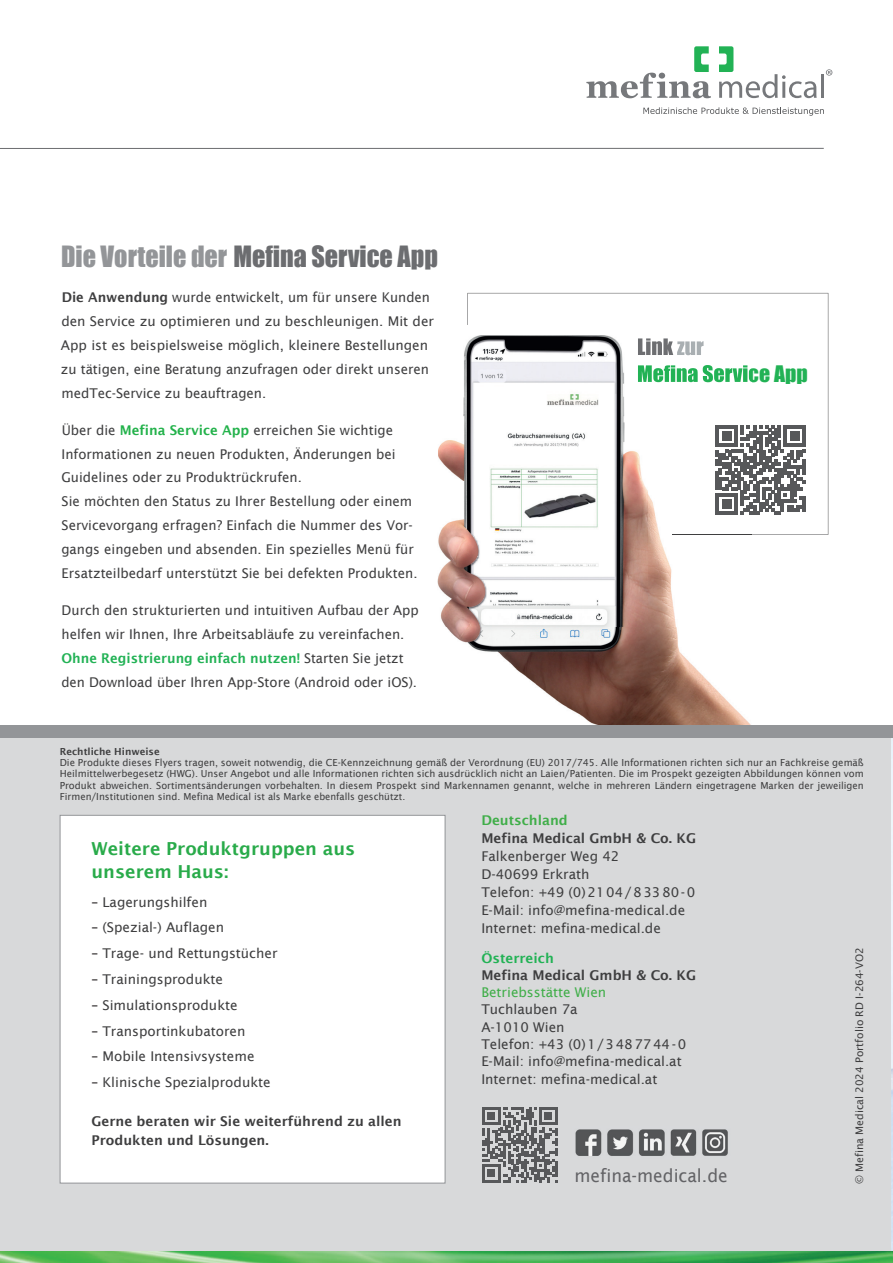
<style>
.page{position:relative;width:893px;height:1263px;background:#fff}
.page>*{position:absolute;margin:0;border:0;box-sizing:border-box;transform-origin:0 0}
.t1{font:26.85px "Impact";color:#6c6d70}
.t2{font:600 18px/22.5px "Lucida Sans";color:#29ab4a}
.t3{font:18px "Lucida Sans";color:#636366;scale:.96 1}
.t4{font:13.5px/23.9px "Lucida Sans";color:#3e3e3f}
.t5{font:600 13.5px/19.5px "Lucida Sans";color:#3e3e3f}
.t6{font:13.5px "Lucida Sans";color:#40ae49}
.t7{font:600 13.5px "Lucida Sans";color:#40ae49}
.t8{font:600 13.5px "Lucida Sans";color:#22b255}
.t9{font:10.5px "Lucida Sans";color:#3e3e3f}
.t10{font:9.75px/11.2px "Lucida Sans";color:#3e3e3f;text-align:justify}
.t11{font:600 9.75px "Lucida Sans";color:#3e3e3f}
.s1{color:#939598}
.s2{font-weight:600}
.s3{font-weight:600;color:#23b24b}
.s4{font-weight:600;color:#22b255}
.s5{color:#231f20}
</style>
<div class="page">
<div style="left:0;top:727px;width:893px;height:536px;background:#d8d9da"></div>
<img style="left:891px;top:737px;width:2px;height:514px">
<svg style="left:891px;top:1251px;width:2px;height:12px"></svg>
<img style="left:0;top:1251px;width:891px;height:12px">
<div style="left:60px;top:815px;width:385px;height:368px;background:#fff"></div>
<div style="left:60px;top:815px;width:385px;height:368px;border:1px solid #939598"></div>
<svg style="left:643px;top:107px;width:181px;height:9px"></svg>
<hr style="left:821px;top:74px;width:3px;height:24px;background:#76787b">
<svg style="left:826px;top:69px;width:6px;height:7px"></svg>
<svg style="left:719px;top:46px;width:98px;height:52px"></svg>
<svg style="left:586px;top:46px;width:125px;height:52px"></svg>
<hr style="left:0;top:148px;width:824px;height:1px;background:#6c6d70">
<svg style="left:482px;top:1107px;width:75px;height:75px"></svg>
<img style="left:575px;top:1129px;width:153px;height:27px">
<svg style="left:467px;top:293px;width:361px;height:242px"></svg>
<img style="left:438px;top:335px;width:313px;height:390px">
<img style="left:673px;top:534px;width:78px;height:1px">
<img style="left:638px;top:338px;width:35px;height:17px">
<img style="left:677px;top:341px;width:27px;height:14px">
<img style="left:638px;top:365px;width:113px;height:19px">
<svg style="left:716px;top:425px;width:89px;height:90px"></svg>
<hr style="left:802px;top:496px;width:3px;height:16px;background:#57585a">
<div style="left:0;top:725px;width:893px;height:12px;background:#939598"></div>
<h1 class="t1" style="left:61px;top:235px;width:378px"><span class="s1">Die Vorteile der</span> Mefina Service App</h1>
<p class="t4" style="left:61px;top:285px;width:375px"><span class="s2">Die Anwendung</span> wurde entwickelt, um für unsere Kunden den Service zu optimieren und zu beschleunigen. Mit der App ist es beispielsweise möglich, kleinere Bestellungen zu tätigen, eine Beratung anzufragen oder direkt unseren medTec-Service zu beauftragen.</p>
<p class="t4" style="left:61px;top:418px;width:358px">Über die <span class="s3">Mefina Service App</span> erreichen Sie wichtige Informationen zu neuen Produkten, Änderungen bei Guidelines oder zu Produktrückrufen.<br>Sie möchten den Status zu Ihrer Bestellung oder einem Servicevorgang erfragen? Einfach die Nummer des Vor&shy;gangs eingeben und absenden. Ein spezielles Menü für Ersatzteilbedarf unterstützt Sie bei defekten Produkten.</p>
<p class="t4" style="left:61px;top:598px;width:359px">Durch den strukturierten und intuitiven Aufbau der App helfen wir Ihnen, Ihre Arbeitsabläufe zu vereinfachen.<br><span class="s4">Ohne Registrierung einfach nutzen!</span> Starten Sie jetzt den Download über Ihren App-Store (Android oder iOS).</p>
<p class="t11" style="left:60px;top:746px;width:102px">Rechtliche Hinweise</p>
<p class="t10" style="left:60px;top:757px;width:806px">Die Produkte dieses Flyers tragen, soweit notwendig, die CE-Kennzeichnung gemäß der Verordnung (EU) 2017/745. Alle Informationen richten sich nur an Fachkreise gemäß Heilmittelwerbegesetz (HWG). Unser Angebot und alle Informationen richten sich ausdrücklich nicht an Laien/Patienten. Die im Prospekt gezeigten Abbildungen können vom Produkt abweichen. Sortimentsänderungen vorbehalten. In diesem Prospekt sind Markennamen genannt, welche in mehreren Ländern eingetragene Marken der jeweiligen Firmen/Institutionen sind. Mefina Medical ist als Marke ebenfalls geschützt.</p>
<h2 class="t2" style="left:91px;top:838px;width:265px">Weitere Produktgruppen aus unserem Haus:</h2>
<p class="t4" style="left:91px;top:890px;width:117px"><span class="s5">–</span> Lagerungshilfen</p>
<p class="t4" style="left:91px;top:915px;width:134px"><span class="s5">–</span> (Spezial-) Auflagen</p>
<p class="t4" style="left:91px;top:941px;width:188px"><span class="s5">–</span> Trage- und Rettungstücher</p>
<p class="t4" style="left:91px;top:967px;width:133px"><span class="s5">–</span> Trainingsprodukte</p>
<p class="t4" style="left:91px;top:993px;width:148px"><span class="s5">–</span> Simulationsprodukte</p>
<p class="t4" style="left:91px;top:1019px;width:155px"><span class="s5">–</span> Transportinkubatoren</p>
<p class="t4" style="left:91px;top:1044px;width:165px"><span class="s5">–</span> Mobile Intensivsysteme</p>
<p class="t4" style="left:91px;top:1070px;width:181px"><span class="s5">–</span> Klinische Spezialprodukte</p>
<p class="t5" style="left:91px;top:1111px;width:312px">Gerne beraten wir Sie weiterführend zu allen<br>Produkten und Lösungen.</p>
<p class="t7" style="left:481px;top:813px;width:88px">Deutschland</p>
<p class="t5" style="left:481px;top:829px;width:216px">Mefina Medical GmbH &amp; Co. KG</p>
<p class="t4" style="left:481px;top:847px;width:216px;line-height:18px">Falkenberger Weg 42<br>D-40699 Erkrath<br>Telefon: +49 (0) 21 04 / 8 33 80 - 0<br>E-Mail: info@mefina-medical.de<br>Internet: mefina-medical.de</p>
<p class="t8" style="left:481px;top:950px;width:74px">Österreich</p>
<p class="t5" style="left:481px;top:965px;width:216px">Mefina Medical GmbH &amp; Co. KG</p>
<p class="t6" style="left:481px;top:985px;width:126px">Betriebsstätte Wien</p>
<p class="t4" style="left:481px;top:1001px;width:207px;line-height:17.4px">Tuchlauben 7a<br>A-1010 Wien<br>Telefon: +43 (0) 1 / 3 48 77 44 - 0<br>E-Mail: info@mefina-medical.at<br>Internet: mefina-medical.at</p>
<h2 class="t3" style="left:574px;top:1165px;width:161px">mefina-medical.de</h2>
<p class="t9" style="left:853px;top:1184px;width:238px;rotate:-90deg">© Mefina Medical 2024 Portfolio RD I-264-VO2</p>
</div>
